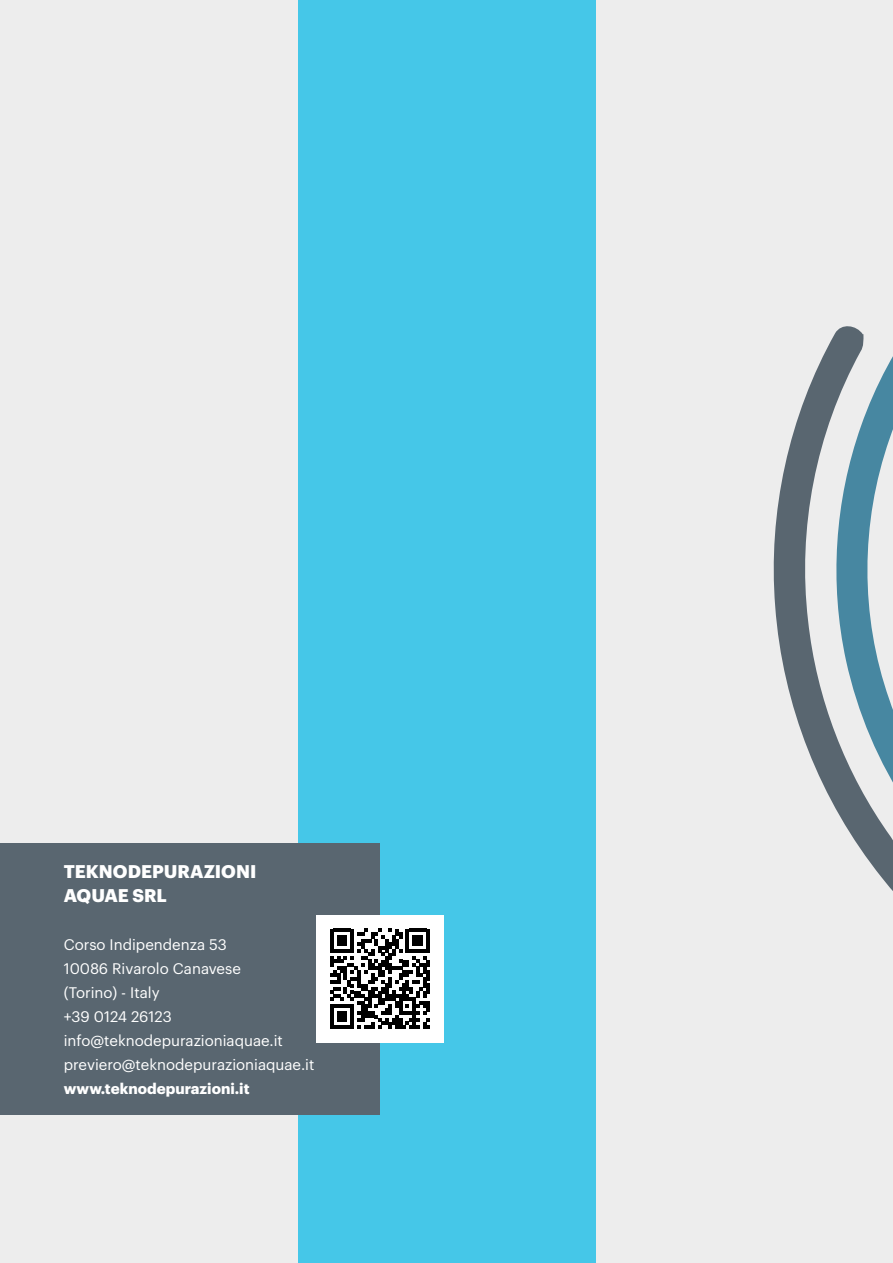
<style>
.page{position:relative;width:893px;height:1263px;background:#ededed}
.page>*{position:absolute;margin:0;border:0;box-sizing:border-box;transform-origin:0 0}
.t1{font:700 18px/24px "Graphik";color:#fff}
.t2{font:15px/24px "Graphik";color:#fff}
.t3{font:700 15px "Graphik";color:#fff}
</style>
<div class="page">
<svg style="left:773px;top:345px;width:56px;height:451px"></svg>
<svg style="left:829px;top:326px;width:64px;height:565px"></svg>
<div style="left:298px;top:0;width:297px;height:1263px;background:#45c7e8"></div>
<div style="left:0;top:843px;width:380px;height:271px;background:#596670"></div>
<div style="left:316px;top:915px;width:128px;height:127px;background:#fff"></div>
<svg style="left:330px;top:928px;width:100px;height:100px"></svg>
<p class="t1" style="left:64px;top:858px;width:194px">TEKNODEPURAZIONI<br>AQUAE SRL</p>
<p class="t2" style="left:64px;top:931px;width:252px">Corso Indipendenza 53<br>10086 Rivarolo Canavese<br>(Torino) - Italy<br>+39 0124 26123 info@teknodepurazioniaquae.it previero@teknodepurazioniaquae.it</p>
<p class="t3" style="left:64px;top:1077px;width:187px">www.teknodepurazioni.it</p>
</div>
